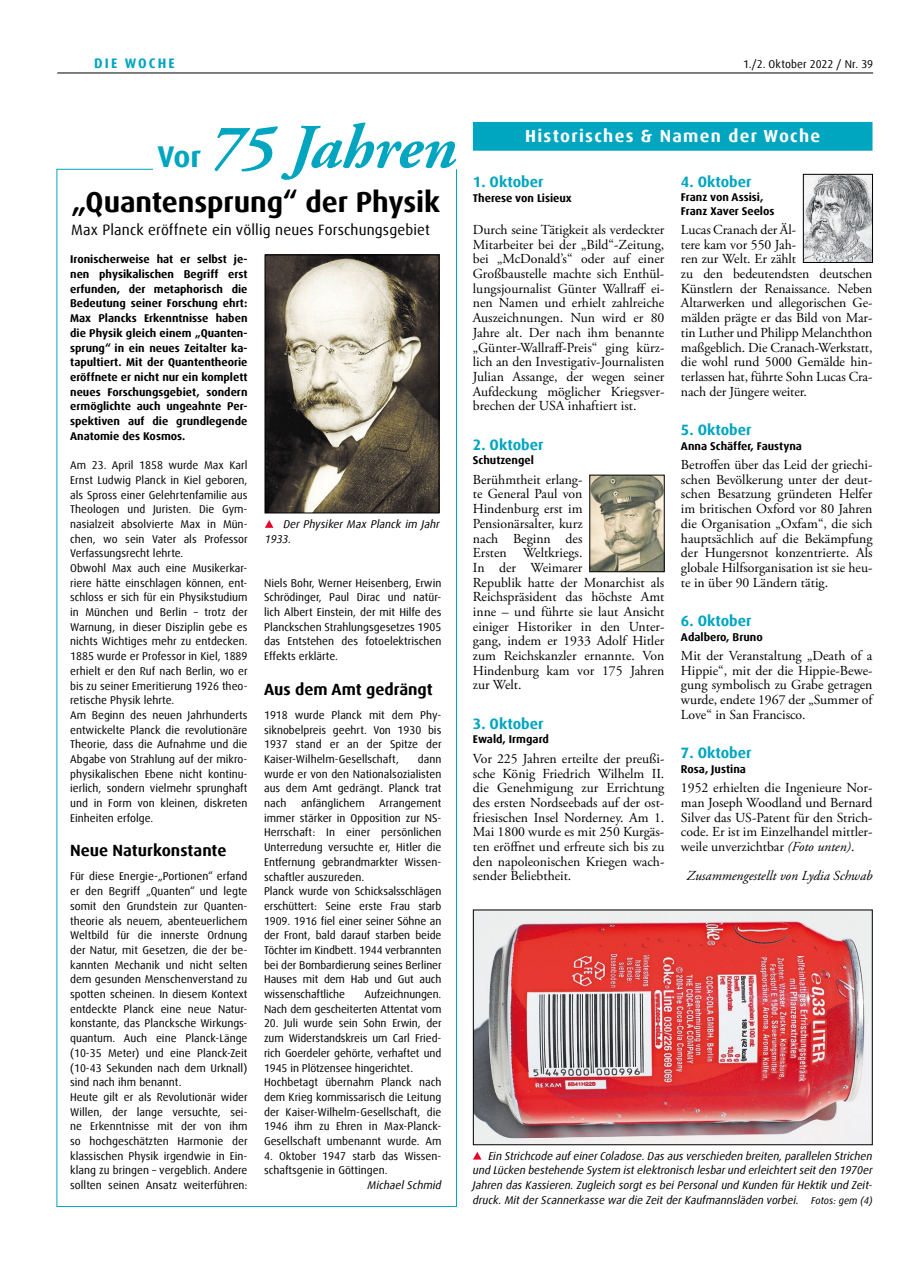
<style>
.page{position:relative;width:908px;height:1276px;background:#fff}
.page>*{position:absolute;margin:0;border:0;box-sizing:border-box;transform-origin:0 0}
.t1{font:italic 700 62.5px "Adobe Garamond Pro";color:#00a5c0}
.t2{font:700 28.75px "Dax Offc Pro";letter-spacing:-.005em;color:#000}
.t3{font:700 17.5px "Dax Offc Pro";letter-spacing:.075em;color:#fff}
.t4{font:700 16.25px "Dax Offc Pro";color:#000}
.t5{font:700 15px "Dax Offc Pro";color:#00a5c0}
.t6{font:15px "Dax Offc Pro";letter-spacing:.01em;color:#000}
.t7{font:13.75px/14.6px "Adobe Garamond Pro";color:#000;text-align:justify}
.t8{font:italic 13.75px "Adobe Garamond Pro";color:#000}
.t9{font:700 13.75px "Dax Offc Pro";letter-spacing:.15em;color:#00a5c0}
.t10{font:11.25px/14.8px "Dax Offc Pro";color:#000}
.t11{font:700 11.25px/14.8px "Dax Offc Pro";color:#000;text-align:justify}
.t12{font:italic 11.25px/14.8px "Dax Offc Pro";color:#000}
.s1{font-family:"Dax Offc Pro";font-style:normal;font-size:30px}
.s2{font-style:italic}
.s3{font-size:10px}
</style>
<div class="page">
<svg style="left:56px;top:168px;width:401px;height:1039px"></svg>
<hr style="left:57px;top:73px;width:815px;height:1px;background:#000">
<img style="left:267px;top:257px;width:170px;height:254px">
<div style="left:265px;top:255px;width:174px;height:258px;border:1px solid #000"></div>
<svg style="left:265px;top:520px;width:8px;height:8px"></svg>
<div style="left:472px;top:122px;width:400px;height:29px;background:#00a5c0"></div>
<img style="left:475px;top:912px;width:395px;height:231px">
<div style="left:473px;top:910px;width:399px;height:235px;border:1px solid #000"></div>
<svg style="left:473px;top:1152px;width:8px;height:7px"></svg>
<img style="left:591px;top:477px;width:71px;height:93px">
<div style="left:589px;top:475px;width:75px;height:97px;border:1px solid #000"></div>
<img style="left:804px;top:176px;width:66px;height:85px">
<div style="left:802px;top:174px;width:70px;height:89px;border:1px solid #000"></div>
<p class="t9" style="left:94px;top:54px;width:82px">DIE WOCHE</p>
<p class="t10" style="left:742px;top:56px;width:131px">1./2. Oktober 2022 / Nr. 39</p>
<h1 class="t1" style="left:157px;top:111px;width:300px"><span class="s1">Vor</span> 75 Jahren</h1>
<h2 class="t2" style="left:71px;top:184px;width:370px">„Quantensprung“ der Physik</h2>
<h3 class="t6" style="left:71px;top:220px;width:360px">Max Planck eröffnete ein völlig neues Forschungsgebiet</h3>
<p class="t11" style="left:70px;top:252px;width:179px">Ironischerweise hat er selbst je&shy;nen physikalischen Begriff erst erfunden, der metaphorisch die Bedeutung seiner Forschung ehrt:<br>Max Plancks Erkenntnisse haben die Physik gleich einem „Quanten&shy;sprung“ in ein neues Zeitalter ka&shy;tapultiert. Mit der Quantentheorie eröffnete er nicht nur ein komplett neues Forschungsgebiet, sondern ermöglichte auch ungeahnte Per&shy;spektiven auf die grundlegende Anatomie des Kosmos.</p>
<p class="t10" style="left:70px;top:458px;width:179px">Am 23. April 1858 wurde Max Karl Ernst Ludwig Planck in Kiel geboren, als Spross einer Gelehrtenfamilie aus Theologen und Juristen. Die Gym&shy;nasialzeit absolvierte Max in Mün&shy;chen, wo sein Vater als Professor Verfassungsrecht lehrte.<br>Obwohl Max auch eine Musikerkar&shy;riere hätte einschlagen können, ent&shy;schloss er sich für ein Physikstudium in München und Berlin – trotz der Warnung, in dieser Disziplin gebe es nichts Wichtiges mehr zu entdecken.<br>1885 wurde er Professor in Kiel, 1889 erhielt er den Ruf nach Berlin, wo er bis zu seiner Emeritierung 1926 theo&shy;retische Physik lehrte.<br>Am Beginn des neuen Jahrhunderts entwickelte Planck die revolutionäre Theorie, dass die Aufnahme und die Abgabe von Strahlung auf der mikro&shy;physikalischen Ebene nicht kontinu&shy;ierlich, sondern vielmehr sprunghaft und in Form von kleinen, diskreten Einheiten erfolge.</p>
<h3 class="t4" style="left:70px;top:840px;width:158px">Neue Naturkonstante</h3>
<p class="t10" style="left:70px;top:869px;width:179px">Für diese Energie-„Portionen“ erfand er den Begriff „Quanten“ und legte somit den Grundstein zur Quanten&shy;theorie als neuem, abenteuerlichem Weltbild für die innerste Ordnung der Natur, mit Gesetzen, die der be&shy;kannten Mechanik und nicht selten dem gesunden Menschenverstand zu spotten scheinen. In diesem Kontext entdeckte Planck eine neue Natur&shy;konstante, das Plancksche Wirkungs&shy;quantum. Auch eine Planck-Länge (10-35 Meter) und eine Planck-Zeit (10-43 Sekunden nach dem Urknall) sind nach ihm benannt.<br>Heute gilt er als Revolutionär wider Willen, der lange versuchte, sei&shy;ne Erkenntnisse mit der von ihm so hochgeschätzten Harmonie der klassischen Physik irgendwie in Ein&shy;klang zu bringen – vergeblich. Andere sollten seinen Ansatz weiterführen:</p>
<p class="t12" style="left:265px;top:516px;width:176px;text-indent:19px">Der Physiker Max Planck im Jahr<br>1933.</p>
<p class="t10" style="left:264px;top:575px;width:179px;text-align:justify">Niels Bohr, Werner Heisenberg, Erwin Schrödinger, Paul Dirac und natür&shy;lich Albert Einstein, der mit Hilfe des Planckschen Strahlungsgesetzes 1905 das Entstehen des fotoelektrischen Effekts erklärte.</p>
<h3 class="t4" style="left:264px;top:678px;width:170px">Aus dem Amt gedrängt</h3>
<p class="t10" style="left:264px;top:707px;width:179px;text-align:justify">1918 wurde Planck mit dem Phy&shy;siknobelpreis geehrt. Von 1930 bis 1937 stand er an der Spitze der Kaiser-Wilhelm-Gesellschaft,</p>
<p class="t10" style="left:264px;top:751px;width:179px;text-align:justify;text-indent:154px">dann wurde er von den Nationalsozialisten aus dem Amt gedrängt. Planck trat nach</p>
<p class="t10" style="left:301px;top:796px;width:65px">anfänglichem</p>
<p class="t10" style="left:264px;top:796px;width:179px;text-indent:115px">Arrangement immer stärker in Opposition zur NS-<br>Herrschaft: In einer persönlichen<br>Unterredung versuchte er, Hitler die<br>Entfernung gebrandmarkter Wissen&shy;schaftler auszureden.<br>Planck wurde von Schicksalsschlägen erschüttert: Seine erste Frau starb<br>1909. 1916 fiel einer seiner Söhne an der Front, bald darauf starben beide<br>Töchter im Kindbett. 1944 verbrannten bei der Bombardierung seines Berliner<br>Hauses mit dem Hab und Gut auch wissenschaftliche</p>
<p class="t10" style="left:264px;top:987px;width:179px;text-align:right">Aufzeichnungen.<br>Nach dem gescheiterten Attentat vom</p>
<p class="t10" style="left:264px;top:1016px;width:179px">20. Juli wurde sein Sohn Erwin, der zum Widerstandskreis um Carl Fried&shy;rich Goerdeler gehörte, verhaftet und 1945 in Plötzensee hingerichtet.<br>Hochbetagt übernahm Planck nach dem Krieg kommissarisch die Leitung der Kaiser-Wilhelm-Gesellschaft, die 1946 ihm zu Ehren in Max-Planck-Gesellschaft umbenannt wurde. Am</p>
<p class="t10" style="left:264px;top:1148px;width:179px">4. Oktober 1947 starb das Wissen&shy;schaftsgenie in Göttingen.</p>
<p class="t12" style="left:367px;top:1178px;width:75px">Michael Schmid</p>
<h3 class="t3" style="left:525px;top:124px;width:297px">Historisches &amp; Namen der Woche</h3>
<h3 class="t5" style="left:472px;top:172px;width:72px">1. Oktober</h3>
<p class="t11" style="left:472px;top:190px;width:100px">Therese von Lisieux</p>
<p class="t7" style="left:472px;top:223px;width:193px">Durch seine Tätigkeit als verdeckter Mitarbeiter bei der „Bild“-Zeitung, bei „McDonald’s“ oder auf einer Großbaustelle machte sich Enthül&shy;lungsjournalist Günter Wallraff ei&shy;nen Namen und erhielt zahlreiche Auszeichnungen. Nun wird er 80<br>Jahre alt. Der nach ihm benannte „Günter-Wallraff-Preis“ ging kürz&shy;lich an den Investigativ-Journalisten Julian Assange, der wegen seiner Aufdeckung möglicher Kriegsver&shy;brechen der USA inhaftiert ist.</p>
<h3 class="t5" style="left:472px;top:435px;width:72px">2. Oktober</h3>
<p class="t11" style="left:472px;top:453px;width:62px">Schutzengel</p>
<p class="t7" style="left:472px;top:472px;width:193px;text-align:left">Berühmtheit erlang-<br>te General Paul von<br>Hindenburg erst im<br>Pensionärsalter, kurz<br>nach Beginn des<br>Ersten Weltkriegs.<br>In der Weimarer<br>Republik hatte der Monarchist als<br>Reichspräsident das höchste Amt inne – und führte sie laut Ansicht einiger Historiker in den Unter&shy;gang, indem er 1933 Adolf Hitler zum Reichskanzler ernannte. Von<br>Hindenburg kam vor 175 Jahren zur Welt.</p>
<h3 class="t5" style="left:472px;top:714px;width:72px">3. Oktober</h3>
<p class="t11" style="left:472px;top:732px;width:77px">Ewald, Irmgard</p>
<p class="t7" style="left:472px;top:751px;width:193px">Vor 225 Jahren erteilte der preußi&shy;sche König Friedrich Wilhelm II. die Genehmigung zur Errichtung des ersten Nordseebads auf der ost&shy;friesischen Insel Norderney. Am 1.<br>Mai 1800 wurde es mit 250 Kurgäs&shy;ten eröffnet und erfreute sich bis zu den napoleonischen Kriegen wach&shy;sender Beliebtheit.</p>
<h3 class="t5" style="left:680px;top:172px;width:72px">4. Oktober</h3>
<p class="t11" style="left:680px;top:189px;width:95px">Franz von Assisi,<br>Franz Xaver Seelos</p>
<p class="t7" style="left:680px;top:223px;width:193px;text-align:left">Lucas Cranach der Äl-<br>tere kam vor 550 Jah-<br>ren zur Welt. Er zählt<br>zu den bedeutendsten deutschen<br>Künstlern der Renaissance. Neben<br>Altarwerken und allegorischen Ge&shy;mälden prägte er das Bild von Mar&shy;tin Luther und Philipp Melanchthon maßgeblich. Die Cranach-Werkstatt, die wohl rund 5000 Gemälde hin&shy;terlassen hat, führte Sohn Lucas Cra&shy;nach der Jüngere weiter.</p>
<h3 class="t5" style="left:680px;top:420px;width:72px">5. Oktober</h3>
<p class="t11" style="left:680px;top:438px;width:122px">Anna Schäffer, Faustyna</p>
<p class="t7" style="left:680px;top:458px;width:193px">Betroffen über das Leid der griechi&shy;schen Bevölkerung unter der deut&shy;schen Besatzung gründeten Helfer im britischen Oxford vor 80 Jahren die Organisation „Oxfam“, die sich hauptsächlich auf die Bekämpfung der Hungersnot konzentrierte. Als globale Hilfsorganisation ist sie heu&shy;te in über 90 Ländern tätig.</p>
<h3 class="t5" style="left:680px;top:611px;width:72px">6. Oktober</h3>
<p class="t11" style="left:680px;top:629px;width:83px">Adalbero, Bruno</p>
<p class="t7" style="left:680px;top:649px;width:193px">Mit der Veranstaltung „Death of a Hippie“, mit der die Hippie-Bewe&shy;gung symbolisch zu Grabe getragen wurde, endete 1967 der „Summer of Love“ in San Francisco.</p>
<h3 class="t5" style="left:680px;top:743px;width:72px">7. Oktober</h3>
<p class="t11" style="left:680px;top:761px;width:66px">Rosa, Justina</p>
<p class="t7" style="left:680px;top:781px;width:193px">1952 erhielten die Ingenieure Nor&shy;man Joseph Woodland und Bernard Silver das US-Patent für den Strich&shy;code. Er ist im Einzelhandel mittler&shy;weile unverzichtbar <span class="s2">(Foto unten)</span>.</p>
<p class="t8" style="left:686px;top:868px;width:187px">Zusammengestellt von Lydia Schwab</p>
<p class="t12" style="left:472px;top:1148px;width:401px;text-align:justify;text-indent:15px">Ein Strichcode auf einer Coladose. Das aus verschieden breiten, parallelen Strichen und Lücken bestehende System ist elektronisch lesbar und erleichtert seit den 1970er Jahren das Kassieren. Zugleich sorgt es bei Personal und Kunden für Hektik und Zeit&shy;druck. Mit der Scannerkasse war die Zeit der Kaufmannsläden vorbei. <span class="s3">Fotos: gem (4)</span></p>
</div>
